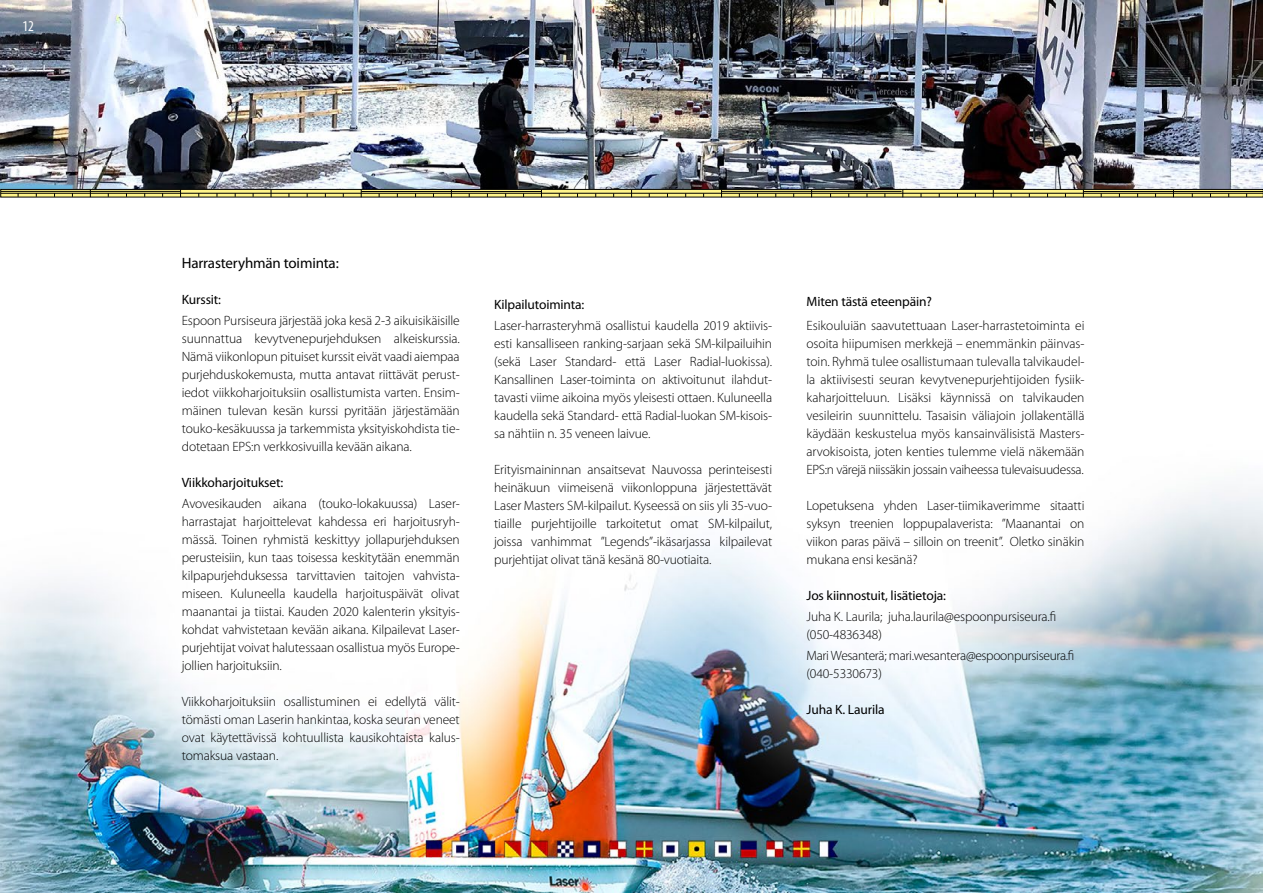
<style>
.page{position:relative;width:1263px;height:893px;background:#fff}
.page>*{position:absolute;margin:0;border:0;box-sizing:border-box;transform-origin:0 0}
.t1{font:15px "Myriad Pro";letter-spacing:-.01em;color:#000}
.t2{font:condensed 15px "Myriad Pro";color:#fff}
.t3{font:300 13.5px/18px "Myriad Pro";letter-spacing:-.01em;color:#000;text-align:justify}
.t4{font:13.5px "Myriad Pro";letter-spacing:-.01em;color:#000}
</style>
<div class="page">
<img style="left:0;top:0;width:1263px;height:893px">
<svg style="left:3px;top:191px;width:1258px;height:4px;background:#ddd377"></svg>
<div style="left:1px;top:189px;width:1262px;height:8px;border:1px solid #000"></div>
<hr style="left:1px;top:193px;width:1262px;height:1px;background:#000">
<hr style="left:1px;top:191px;width:179px;height:1px;background:#000">
<hr style="left:361px;top:191px;width:180px;height:1px;background:#000">
<hr style="left:721px;top:191px;width:180px;height:1px;background:#000">
<hr style="left:1083px;top:191px;width:180px;height:1px;background:#000">
<p class="t2" style="left:22px;top:17px;width:13px">12</p>
<p class="t1" style="left:182px;top:254px;width:159px">Harrasteryhmän toiminta:</p>
<p class="t4" style="left:182px;top:291px;width:41px">Kurssit:</p>
<p class="t3" style="left:182px;top:311px;width:279px">Espoon Pursiseura järjestää joka kesä 2-3 aikuisikäisille suunnattua kevytvenepurjehduksen alkeiskurssia.<br>Nämä viikonlopun pituiset kurssit eivät vaadi aiempaa purjehduskokemusta, mutta antavat riittävät perust&shy;iedot viikkoharjoituksiin osallistumista varten. Ensim&shy;mäinen tulevan kesän kurssi pyritään järjestämään touko-kesäkuussa ja tarkemmista yksityiskohdista tie&shy;dotetaan EPS:n verkkosivuilla kevään aikana.</p>
<p class="t4" style="left:182px;top:474px;width:103px">Viikkoharjoitukset:</p>
<p class="t3" style="left:182px;top:494px;width:279px">Avovesikauden aikana (touko-lokakuussa) Laser&shy;harrastajat harjoittelevat kahdessa eri harjoitusryh&shy;mässä. Toinen ryhmistä keskittyy jollapurjehduksen perusteisiin, kun taas toisessa keskitytään enemmän kilpapurjehduksessa tarvittavien taitojen vahvista&shy;miseen. Kuluneella kaudella harjoituspäivät olivat maanantai ja tiistai. Kauden 2020 kalenterin yksityis&shy;kohdat vahvistetaan kevään aikana. Kilpailevat Laser&shy;purjehtijat voivat halutessaan osallistua myös Europe&shy;jollien harjoituksiin.</p>
<p class="t3" style="left:182px;top:692px;width:279px">Viikkoharjoituksiin osallistuminen ei edellytä välit&shy;tömästi oman Laserin hankintaa, koska seuran veneet ovat käytettävissä kohtuullista kausikohtaista kalus&shy;tomaksua vastaan.</p>
<p class="t4" style="left:494px;top:296px;width:92px">Kilpailutoiminta:</p>
<p class="t3" style="left:494px;top:316px;width:279px">Laser-harrasteryhmä osallistui kaudella 2019 aktiivis&shy;esti kansalliseen ranking-sarjaan sekä SM-kilpailuihin (sekä Laser Standard- että Laser Radial-luokissa).<br>Kansallinen Laser-toiminta on aktivoitunut ilahdut&shy;tavasti viime aikoina myös yleisesti ottaen. Kuluneella kaudella sekä Standard- että Radial-luokan SM-kisois&shy;sa nähtiin n. 35 veneen laivue.</p>
<p class="t3" style="left:494px;top:460px;width:279px">Erityismaininnan ansaitsevat Nauvossa perinteisesti heinäkuun viimeisenä viikonloppuna järjestettävät Laser Masters SM-kilpailut. Kyseessä on siis yli 35-vuo&shy;tiaille purjehtijoille tarkoitetut omat SM-kilpailut, joissa vanhimmat ”Legends”-ikäsarjassa kilpailevat purjehtijat olivat tänä kesänä 80-vuotiaita.</p>
<p class="t4" style="left:806px;top:293px;width:127px">Miten tästä eteenpäin?</p>
<p class="t3" style="left:806px;top:316px;width:279px">Esikouluiän saavutettuaan Laser-harrastetoiminta ei osoita hiipumisen merkkejä – enemmänkin päinvas&shy;toin. Ryhmä tulee osallistumaan tulevalla talvikaudel&shy;la aktiivisesti seuran kevytvenepurjehtijoiden fysiik&shy;kaharjoitteluun. Lisäksi käynnissä on talvikauden vesileirin suunnittelu. Tasaisin väliajoin jollakentällä käydään keskustelua myös kansainvälisistä Masters&shy;arvokisoista, joten kenties tulemme vielä näkemään EPS:n värejä niissäkin jossain vaiheessa tulevaisuudessa.</p>
<p class="t3" style="left:806px;top:496px;width:279px">Lopetuksena yhden Laser-tiimikaverimme sitaatti syksyn treenien loppupalaverista: ”Maanantai on viikon paras päivä – silloin on treenit”. Oletko sinäkin mukana ensi kesänä?</p>
<p class="t4" style="left:806px;top:587px;width:141px">Jos kiinnostuit, lisätietoja:</p>
<p class="t3" style="left:806px;top:607px;width:251px">Juha K. Laurila; juha.laurila@espoonpursiseura.fi (050-4836348)</p>
<p class="t3" style="left:806px;top:646px;width:269px">Mari Wesanterä; mari.wesantera@espoonpursiseura.fi (040-5330673)</p>
<p class="t4" style="left:806px;top:701px;width:80px">Juha K. Laurila</p>
</div>
